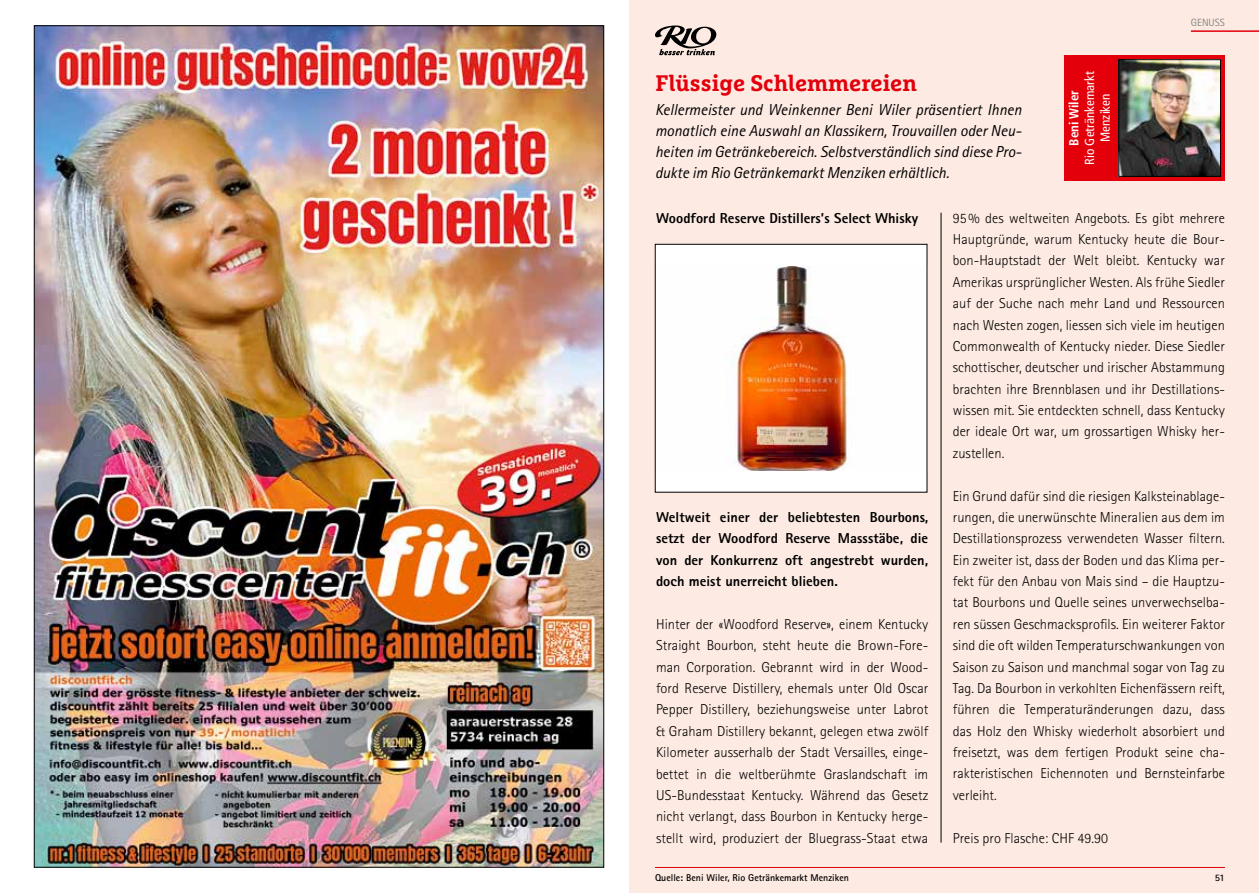
<style>
.page{position:relative;width:1259px;height:893px;background:#fff}
.page>*{position:absolute;margin:0;border:0;box-sizing:border-box;transform-origin:0 0}
.t1{font:700 22.5px "Marselis Slab Pro";color:#e3000b}
.t2{font:italic 15.9px/21px "Rotis Sans Serif Std";color:#000;text-align:justify}
.t3{font:300 14.4px/21.3px "Rotis Sans Serif Std";letter-spacing:.005em;color:#000;text-align:justify}
.t4{font:800 14.4px/21.3px "Rotis Sans Serif Std";letter-spacing:.005em;color:#000;text-align:justify}
.t5{font:condensed 13.05px/15.8px "Frutiger LT Std";color:#fff;text-align:center}
.t6{font:700 condensed 13.05px "Frutiger LT Std";color:#fff}
.t7{font:10.5px "Rotis Sans Serif Std";color:#868786}
.t8{font:700 9.9px "Rotis Sans Serif Std";color:#000}
</style>
<div class="page">
<img style="left:36px;top:28px;width:566px;height:837px">
<div style="left:629px;top:0;width:630px;height:893px;background:#fdeae2"></div>
<svg style="left:655px;top:26px;width:62px;height:29px"></svg>
<hr style="left:940px;top:213px;width:1px;height:630px;background:#000">
<div style="left:1064px;top:55px;width:161px;height:126px;background:#e3000b"></div>
<img style="left:1120px;top:62px;width:98px;height:113px">
<div style="left:1118px;top:60px;width:102px;height:117px;border:1px solid #000"></div>
<hr style="left:1191px;top:30px;width:68px;height:2px;background:#e3000b">
<hr style="left:655px;top:867px;width:570px;height:1px;background:#e3000b">
<div style="left:655px;top:244px;width:272px;height:248px;background:#fff"></div>
<img style="left:730px;top:266px;width:117px;height:204px">
<h1 class="t1" style="left:655px;top:69px;width:263px">Flüssige Schlemmereien</h1>
<p class="t2" style="left:655px;top:100px;width:368px">Kellermeister und Weinkenner Beni Wiler präsentiert Ihnen monatlich eine Auswahl an Klassikern, Trouvaillen oder Neu&shy;heiten im Getränkebereich. Selbstverständlich sind diese Pro&shy;dukte im Rio Getränkemarkt Menziken erhältlich.</p>
<p class="t5" style="left:1082px;top:165px;width:95px;rotate:-90deg">Rio Getränkemarkt<br>Menziken</p>
<p class="t6" style="left:1066px;top:146px;width:57px;rotate:-90deg">Beni Wiler</p>
<p class="t7" style="left:1191px;top:16px;width:36px">GENUSS</p>
<p class="t4" style="left:656px;top:207px;width:263px">Woodford Reserve Distillers’s Select Whisky</p>
<p class="t4" style="left:656px;top:506px;width:274px">Weltweit einer der beliebtesten Bourbons, setzt der Woodford Reserve Massstäbe, die von der Konkurrenz oft angestrebt wurden, doch meist unerreicht blieben.</p>
<p class="t3" style="left:656px;top:614px;width:274px">Hinter der «Woodford Reserve», einem Kentucky Straight Bourbon, steht heute die Brown-Fore&shy;man Corporation. Gebrannt wird in der Wood&shy;ford Reserve Distillery, ehemals unter Old Oscar Pepper Distillery, beziehungsweise unter Labrot &amp; Graham Distillery bekannt, gelegen etwa zwölf Kilometer ausserhalb der Stadt Versailles, einge&shy;bettet in die weltberühmte Graslandschaft im US-Bundesstaat Kentucky. Während das Gesetz nicht verlangt, dass Bourbon in Kentucky herge&shy;stellt wird, produziert der Bluegrass-Staat etwa</p>
<p class="t8" style="left:655px;top:871px;width:195px">Quelle: Beni Wiler, Rio Getränkemarkt Menziken</p>
<p class="t3" style="left:952px;top:207px;width:274px">95% des weltweiten Angebots. Es gibt mehrere Hauptgründe, warum Kentucky heute die Bour&shy;bon-Hauptstadt der Welt bleibt. Kentucky war Amerikas ursprünglicher Westen. Als frühe Siedler auf der Suche nach mehr Land und Ressourcen nach Westen zogen, liessen sich viele im heutigen Commonwealth of Kentucky nieder. Diese Siedler schottischer, deutscher und irischer Abstammung brachten ihre Brennblasen und ihr Destillations&shy;wissen mit. Sie entdeckten schnell, dass Kentucky der ideale Ort war, um grossartigen Whisky her&shy;zustellen.</p>
<p class="t3" style="left:952px;top:485px;width:274px">Ein Grund dafür sind die riesigen Kalksteinablage&shy;rungen, die unerwünschte Mineralien aus dem im Destillationsprozess verwendeten Wasser filtern.<br>Ein zweiter ist, dass der Boden und das Klima per&shy;fekt für den Anbau von Mais sind – die Hauptzu&shy;tat Bourbons und Quelle seines unverwechselba&shy;ren süssen Geschmacksprofils. Ein weiterer Faktor sind die oft wilden Temperaturschwankungen von Saison zu Saison und manchmal sogar von Tag zu Tag. Da Bourbon in verkohlten Eichenfässern reift, führen die Temperaturänderungen dazu, dass das Holz den Whisky wiederholt absorbiert und freisetzt, was dem fertigen Produkt seine cha&shy;rakteristischen Eichennoten und Bernsteinfarbe verleiht.</p>
<p class="t3" style="left:952px;top:827px;width:157px">Preis pro Flasche: CHF 49.90</p>
<p class="t8" style="left:1214px;top:871px;width:12px">51</p>
</div>
